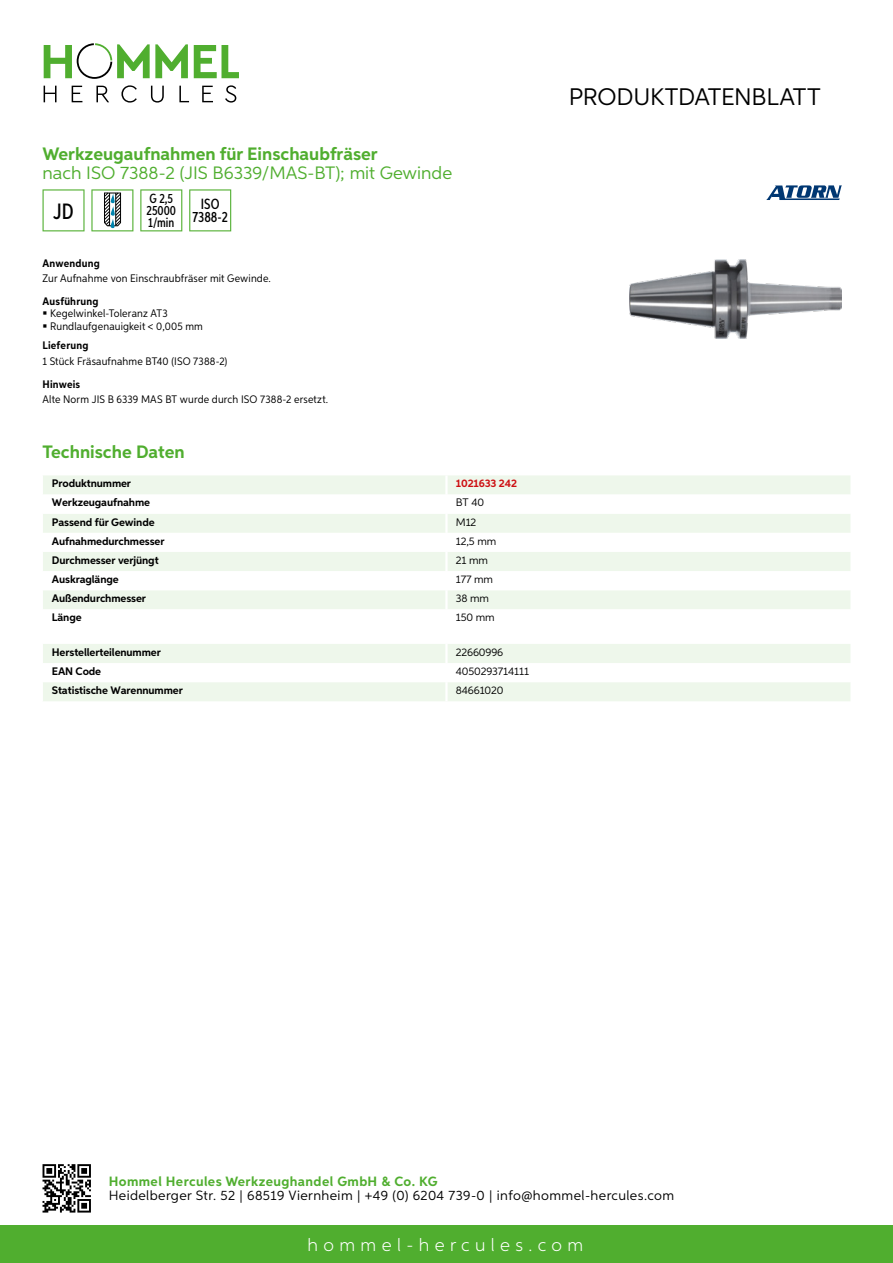
<style>
.page{position:relative;width:893px;height:1263px;background:#fff}
.page>*{position:absolute;margin:0;border:0;box-sizing:border-box;transform-origin:0 0}
.t1{font:24px "Aspira";letter-spacing:-.01em;color:#000}
.t2{font:500 22.2px "Aspira XX Nar";color:#000}
.t3{font:700 18px "Aspira";color:#50ae2f}
.t4{font:18px "Aspira";color:#50ae2f}
.t5{font:300 18px "Aspira";letter-spacing:.3em;color:#fff}
.t6{font:500 14.85px/13.4px "Aspira XX Nar";color:#000;text-align:center}
.t7{font:13.5px "Aspira";letter-spacing:.03em;color:#000}
.t8{font:700 13.5px "Aspira";letter-spacing:.03em;color:#50ae2f}
.t9{font:500 13.35px/11.9px "Aspira XX Nar";color:#000}
.t10{font:10.95px/12.8px "Aspira Nar";letter-spacing:.015em;color:#000}
.t11{font:700 10.95px "Aspira";letter-spacing:-.01em;color:#000}
.t12{font:10.95px "Aspira";letter-spacing:-.01em;color:#000}
.t13{font:700 10.95px "Aspira Nar";letter-spacing:.02em;color:#000}
.t14{font:700 10.95px "Aspira";letter-spacing:-.01em;color:#cd1013}
</style>
<div class="page">
<div style="left:0;top:1226px;width:893px;height:37px;background:#50ae2f"></div>
<svg style="left:43px;top:1164px;width:48px;height:48px"></svg>
<svg style="left:194px;top:45px;width:45px;height:33px"></svg>
<svg style="left:44px;top:43px;width:144px;height:36px"></svg>
<svg style="left:44px;top:86px;width:13px;height:16px"></svg>
<svg style="left:72px;top:86px;width:10px;height:16px"></svg>
<svg style="left:96px;top:86px;width:13px;height:16px"></svg>
<svg style="left:121px;top:85px;width:16px;height:18px"></svg>
<svg style="left:151px;top:86px;width:13px;height:17px"></svg>
<svg style="left:179px;top:86px;width:10px;height:16px"></svg>
<svg style="left:202px;top:86px;width:11px;height:16px"></svg>
<svg style="left:225px;top:85px;width:11px;height:18px"></svg>
<div style="left:43px;top:475px;width:807px;height:19px;background:#eef7eb"></div>
<svg style="left:43px;top:514px;width:807px;height:95px;fill:#eef7eb"></svg>
<hr style="left:445px;top:475px;width:3px;height:20px;background:#fff">
<hr style="left:445px;top:514px;width:3px;height:19px;background:#fff">
<hr style="left:445px;top:533px;width:3px;height:19px;background:#fff">
<hr style="left:445px;top:552px;width:3px;height:19px;background:#fff">
<hr style="left:445px;top:571px;width:3px;height:19px;background:#fff">
<hr style="left:445px;top:590px;width:3px;height:19px;background:#fff">
<svg style="left:43px;top:644px;width:807px;height:57px"></svg>
<hr style="left:445px;top:682px;width:3px;height:19px;background:#fff">
<svg style="left:43px;top:189px;width:42px;height:42px"></svg>
<svg style="left:91px;top:189px;width:42px;height:42px"></svg>
<svg style="left:140px;top:189px;width:42px;height:42px"></svg>
<svg style="left:189px;top:189px;width:42px;height:42px"></svg>
<img style="left:629px;top:259px;width:213px;height:79px">
<svg style="left:766px;top:185px;width:76px;height:15px"></svg>
<h3 class="t3" style="left:43px;top:142px;width:337px">Werkzeugaufnahmen für Einschaubfräser</h3>
<h3 class="t4" style="left:43px;top:162px;width:411px">nach ISO 7388-2 (JIS B6339/MAS-BT); mit Gewinde</h3>
<h2 class="t2" style="left:53px;top:197px;width:22px">JD</h2>
<p class="t9" style="left:147px;top:193px;width:31px">G 2,5<br>25000<br>1/min</p>
<h3 class="t6" style="left:193px;top:197px;width:37px">ISO<br>7388-2</h3>
<p class="t13" style="left:43px;top:257px;width:59px">Anwendung</p>
<p class="t10" style="left:43px;top:272px;width:230px">Zur Aufnahme von Einschraubfräser mit Gewinde.</p>
<p class="t13" style="left:43px;top:294px;width:58px">Ausführung</p>
<p class="t10" style="left:50px;top:307px;width:154px">Kegelwinkel-Toleranz AT3<br>Rundlaufgenauigkeit &lt; 0,005 mm</p>
<p class="t13" style="left:43px;top:339px;width:47px">Lieferung</p>
<p class="t10" style="left:43px;top:354px;width:186px">1 Stück Fräsaufnahme BT40 (ISO 7388-2)</p>
<p class="t13" style="left:43px;top:377px;width:39px">Hinweis</p>
<p class="t10" style="left:43px;top:392px;width:287px">Alte Norm JIS B 6339 MAS BT wurde durch ISO 7388-2 ersetzt.</p>
<h3 class="t3" style="left:43px;top:441px;width:144px">Technische Daten</h3>
<p class="t11" style="left:52px;top:477px;width:81px">Produktnummer</p>
<p class="t14" style="left:456px;top:477px;width:63px">1021633 242</p>
<p class="t11" style="left:52px;top:496px;width:100px">Werkzeugaufnahme</p>
<p class="t12" style="left:456px;top:496px;width:30px">BT 40</p>
<p class="t11" style="left:52px;top:515px;width:104px">Passend für Gewinde</p>
<p class="t12" style="left:456px;top:515px;width:22px">M12</p>
<p class="t11" style="left:52px;top:534px;width:114px">Aufnahmedurchmesser</p>
<p class="t12" style="left:456px;top:534px;width:42px">12,5 mm</p>
<p class="t11" style="left:52px;top:553px;width:108px">Durchmesser verjüngt</p>
<p class="t12" style="left:456px;top:553px;width:34px">21 mm</p>
<p class="t11" style="left:52px;top:572px;width:68px">Auskraglänge</p>
<p class="t12" style="left:456px;top:573px;width:39px">177 mm</p>
<p class="t11" style="left:52px;top:592px;width:96px">Außendurchmesser</p>
<p class="t12" style="left:456px;top:592px;width:35px">38 mm</p>
<p class="t11" style="left:52px;top:611px;width:31px">Länge</p>
<p class="t12" style="left:456px;top:611px;width:40px">150 mm</p>
<p class="t11" style="left:52px;top:645px;width:111px">Herstellerteilenummer</p>
<p class="t12" style="left:456px;top:645px;width:49px">22660996</p>
<p class="t11" style="left:52px;top:664px;width:51px">EAN Code</p>
<p class="t12" style="left:456px;top:664px;width:75px">4050293714111</p>
<p class="t11" style="left:52px;top:684px;width:132px">Statistische Warennummer</p>
<p class="t12" style="left:456px;top:684px;width:49px">84661020</p>
<h1 class="t1" style="left:569px;top:82px;width:253px">Produktdatenblatt</h1>
<p class="t8" style="left:109px;top:1172px;width:330px">Hommel Hercules Werkzeughandel GmbH &amp; Co. KG</p>
<p class="t7" style="left:109px;top:1187px;width:567px">Heidelberger Str. 52 | 68519 Viernheim | +49 (0) 6204 739-0 | info@hommel-hercules.com</p>
<h3 class="t5" style="left:307px;top:1234px;width:277px">hommel-hercules.com</h3>
</div>
